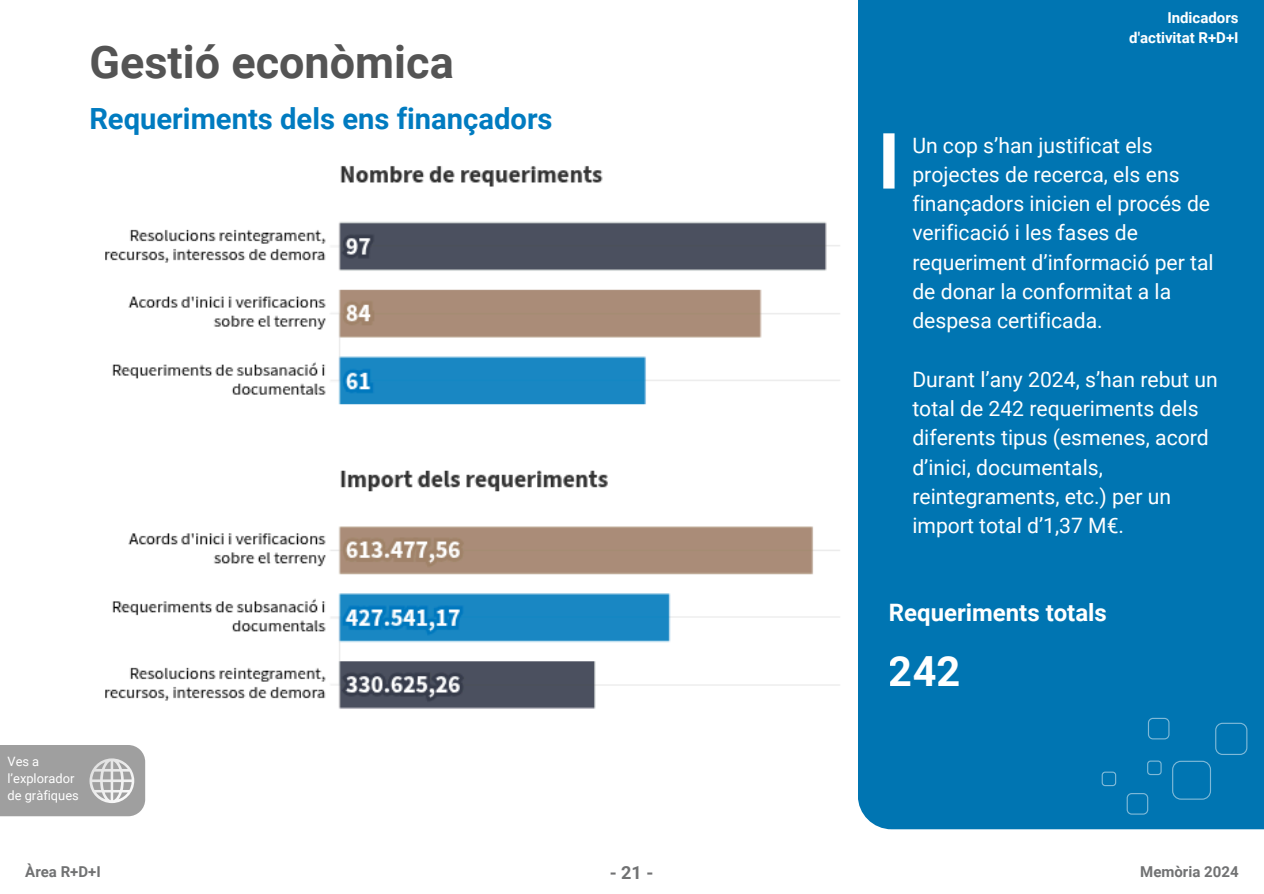
<style>
.page{position:relative;width:1264px;height:894px;background:#fff}
.page>*{position:absolute;margin:0;border:0;box-sizing:border-box;transform-origin:0 0}
.t1{font:700 45px "Roboto";color:#545454}
.t2{font:700 41.55px "Roboto";color:#fff}
.t3{font:700 29.1px "Roboto";color:#007bc0}
.t4{font:700 24px "Roboto";color:#fff}
.t5{font:21.15px/29.2px "Roboto";color:#fff}
.t6{font:700 18px "Roboto";color:#717273}
.t7{font:700 15px/20.2px "Roboto";color:#fff;text-align:right}
.t8{font:700 15px "Roboto";color:#717273}
.t9{font:12.9px/17.1px "Roboto";color:#fff}
</style>
<div class="page">
<img style="left:105px;top:166px;width:735px;height:543px">
<div style="left:857px;top:0;width:406px;height:829px;background:#0075b2"></div>
<svg style="left:1147px;top:717px;width:22px;height:22px"></svg>
<svg style="left:1172px;top:760px;width:38px;height:39px"></svg>
<svg style="left:1215px;top:722px;width:32px;height:32px"></svg>
<svg style="left:1147px;top:760px;width:14px;height:14px"></svg>
<svg style="left:1126px;top:793px;width:22px;height:21px"></svg>
<svg style="left:1101px;top:771px;width:15px;height:14px"></svg>
<div style="left:883px;top:133px;width:11px;height:55px;background:#fff"></div>
<div style="left:0;top:744px;width:145px;height:72px;background:#9f9f9f"></div>
<svg style="left:89px;top:758px;width:45px;height:45px"></svg>
<h1 class="t1" style="left:89px;top:36px;width:366px">Gestió econòmica</h1>
<h3 class="t3" style="left:89px;top:102px;width:465px">Requeriments dels ens finançadors</h3>
<p class="t9" style="left:8px;top:752px;width:73px">Ves a l’explorador de gràfiques</p>
<p class="t7" style="left:1129px;top:7px;width:111px">Indicadors d'activitat R+D+I</p>
<p class="t5" style="left:912px;top:131px;width:303px">Un cop s’han justificat els projectes de recerca, els ens finançadors inicien el procés de verificació i les fases de requeriment d’informació per tal de donar la conformitat a la despesa certificada.</p>
<p class="t5" style="left:912px;top:365px;width:307px">Durant l’any 2024, s’han rebut un total de 242 requeriments dels diferents tipus (esmenes, acord d’inici, documentals, reintegraments, etc.) per un import total d’1,37 M€.</p>
<p class="t4" style="left:888px;top:599px;width:219px">Requeriments totals</p>
<h2 class="t2" style="left:888px;top:647px;width:73px">242</h2>
<p class="t8" style="left:25px;top:862px;width:77px">Àrea R+D+I</p>
<p class="t6" style="left:609px;top:862px;width:45px">- 21 -</p>
<p class="t8" style="left:1140px;top:862px;width:100px">Memòria 2024</p>
</div>
